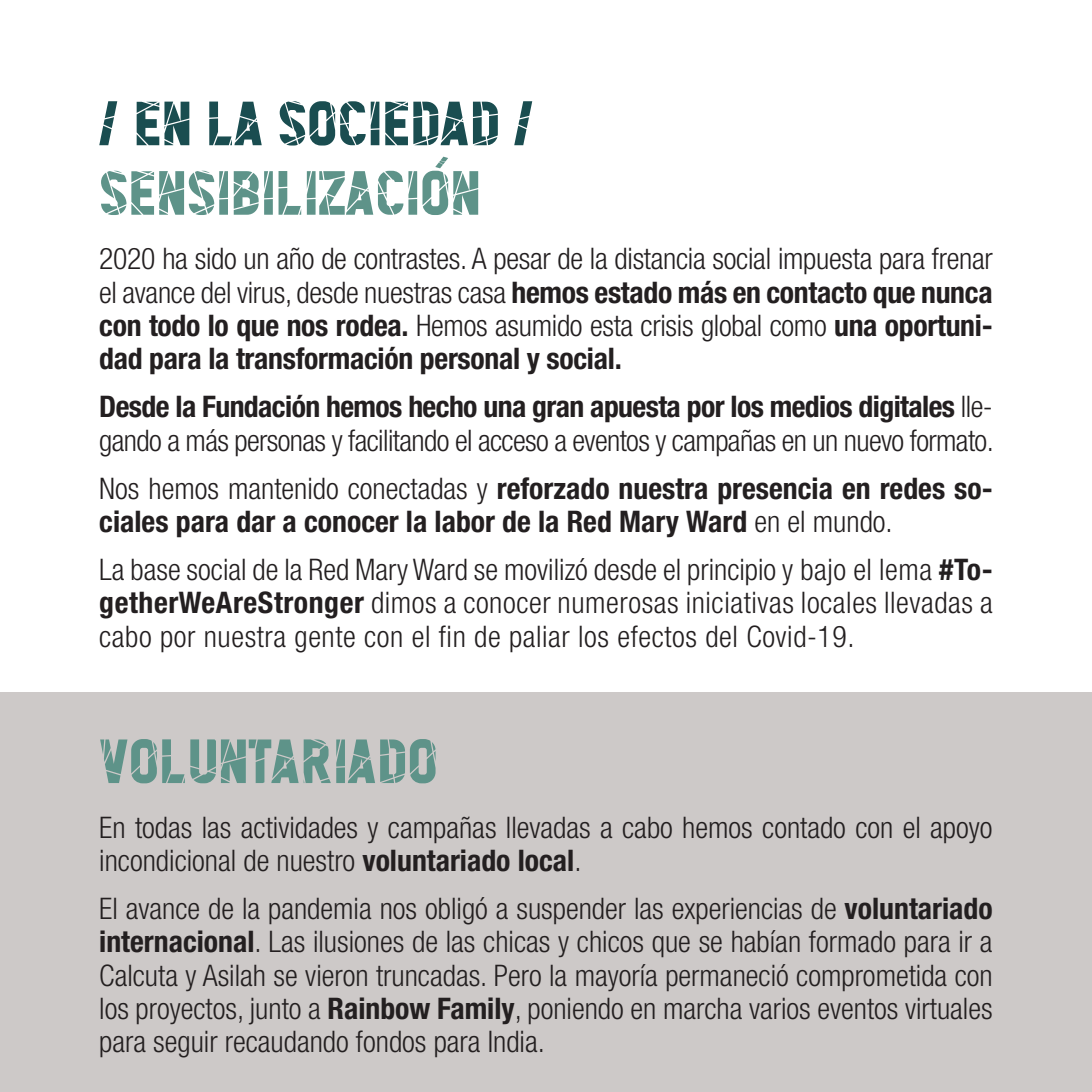
<style>
.page{position:relative;width:1092px;height:1092px;background:#fff}
.page>*{position:absolute;margin:0;border:0;box-sizing:border-box;transform-origin:0 0}
.t1{font:61.25px "Heisenberg";color:#5e9389}
.t2{font:61.25px "Heisenberg";color:#1a4d50}
.t3{font:300 condensed 29.75px/33.2px "Helvetica Neue LT Std";color:#231f20;text-align:justify}
.t4{font:300 condensed 29.75px/33.2px "Helvetica Neue LT Std";letter-spacing:-.02em;color:#231f20}
.t5{font:700 condensed 29.75px/33.2px "Helvetica Neue LT Std";color:#231f20}
.s1{font-weight:700}
.s2{font-weight:300}
</style>
<div class="page">
<svg style="left:435px;top:157px;width:13px;height:11px"></svg>
<div style="left:0;top:692px;width:1091px;height:399px;background:#cdc9c8"></div>
<p class="t2" style="left:99px;top:90px;width:436px">/ EN LA SOCIEDAD /</p>
<p class="t1" style="left:99px;top:159px;width:383px">SENSIBILIZACION</p>
<p class="t3" style="left:99px;top:242px;width:894px">2020 ha sido un año de contrastes. A pesar de la distancia social impuesta para frenar el avance del virus, desde nuestras casa <span class="s1">hemos estado más en contacto que nunca con todo lo que nos rodea.</span> Hemos asumido esta crisis global como <span class="s1">una oportuni&shy;dad para la transformación personal y social.</span></p>
<p class="t4" style="left:99px;top:390px;width:896px"><span class="s1">Desde la Fundación hemos hecho una gran apuesta por los medios digitales</span> lle&shy;gando a más personas y facilitando el acceso a eventos y campañas en un nuevo formato.</p>
<p class="t5" style="left:99px;top:471px;width:894px"><span class="s2">Nos hemos mantenido conectadas y</span> reforzado nuestra presencia en redes so&shy;ciales para dar a conocer la labor de la Red Mary Ward <span class="s2">en el mundo.</span></p>
<p class="t3" style="left:99px;top:552px;width:894px">La base social de la Red Mary Ward se movilizó desde el principio y bajo el lema <span class="s1">#To&shy;getherWeAreStronger</span> dimos a conocer numerosas iniciativas locales llevadas a cabo por nuestra gente con el fin de paliar los efectos del Covid-19.</p>
<p class="t1" style="left:99px;top:727px;width:340px">VOLUNTARIADO</p>
<p class="t3" style="left:99px;top:810px;width:894px">En todas las actividades y campañas llevadas a cabo hemos contado con el apoyo incondicional de nuestro <span class="s1">voluntariado local</span>.</p>
<p class="t3" style="left:99px;top:891px;width:894px">El avance de la pandemia nos obligó a suspender las experiencias de <span class="s1">voluntariado internacional</span>. Las ilusiones de las chicas y chicos que se habían formado para ir a Calcuta y Asilah se vieron truncadas. Pero la mayoría permaneció comprometida con los proyectos, junto a <span class="s1">Rainbow Family</span>, poniendo en marcha varios eventos virtuales para seguir recaudando fondos para India.</p>
</div>
